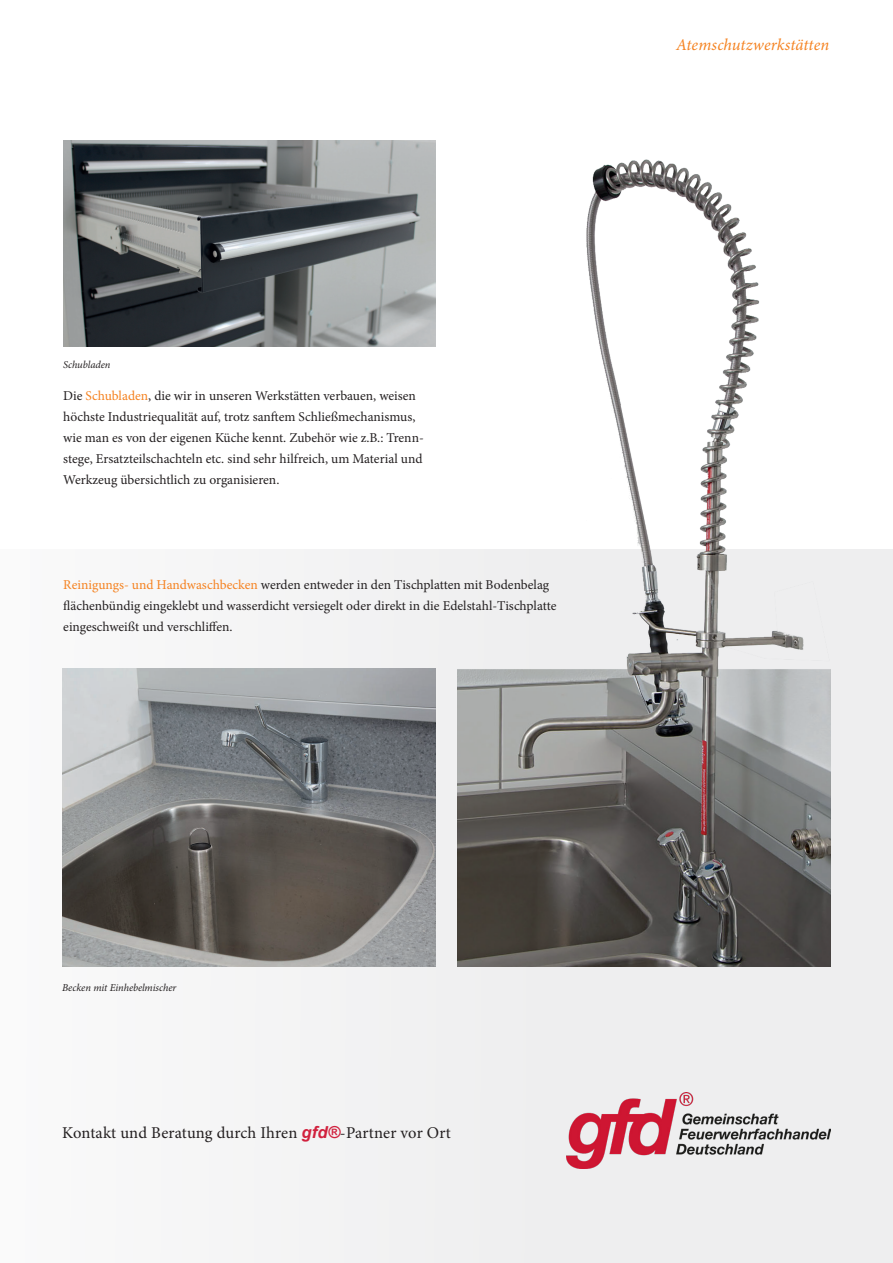
<style>
.page{position:relative;width:893px;height:1263px;background:#fff}
.page>*{position:absolute;margin:0;border:0;box-sizing:border-box;transform-origin:0 0}
.Rubrik{font:16.5px "Minion Pro";letter-spacing:.005em;color:#231f20}
.Rubrik-2{font:italic 16.5px "Minion Pro";letter-spacing:.005em;color:#f58220}
.Fließtext{font:13.5px/21px "Minion Pro";color:#231f20}
.bildunterschrift{font:italic 10.5px "Minion Pro";letter-spacing:-.01em;color:#231f20}
.s1{color:#f58220}
.s2{font-family:"Arial";font-weight:700;font-style:italic;color:#d1213e}
</style>
<div class="page">
<div style="left:0;top:550px;width:893px;height:713px;background:#eeeeef"></div>
<img style="left:63px;top:140px;width:373px;height:207px">
<img style="left:458px;top:159px;width:372px;height:808px">
<img style="left:62px;top:669px;width:374px;height:298px">
<img style="left:567px;top:1093px;width:263px;height:75px">
<p class="Rubrik-2" style="left:676px;top:34px;width:155px">Atemschutzwerkstätten</p>
<p class="bildunterschrift" style="left:63px;top:357px;width:49px">Schubladen</p>
<p class="Fließtext" style="left:63px;top:385px;width:362px">Die <span class="s1">Schubladen</span>, die wir in unseren Werkstätten verbauen, weisen höchste Industriequalität auf, trotz sanftem Schließmechanismus, wie man es von der eigenen Küche kennt. Zubehör wie z.B.: Trenn&shy;stege, Ersatzteilschachteln etc. sind sehr hilfreich, um Material und Werkzeug übersichtlich zu organisieren.</p>
<p class="Fließtext" style="left:63px;top:574px;width:495px"><span class="s1">Reinigungs- und Handwaschbecken</span> werden entweder in den Tischplatten mit Bodenbelag flächenbündig eingeklebt und wasserdicht versiegelt oder direkt in die Edelstahl-Tischplatte eingeschweißt und verschliffen.</p>
<p class="bildunterschrift" style="left:62px;top:981px;width:116px">Becken mit Einhebelmischer</p>
<p class="Rubrik" style="left:62px;top:1121px;width:390px">Kontakt und Beratung durch Ihren <span class="s2">gfd®</span>-Partner vor Ort</p>
</div>
